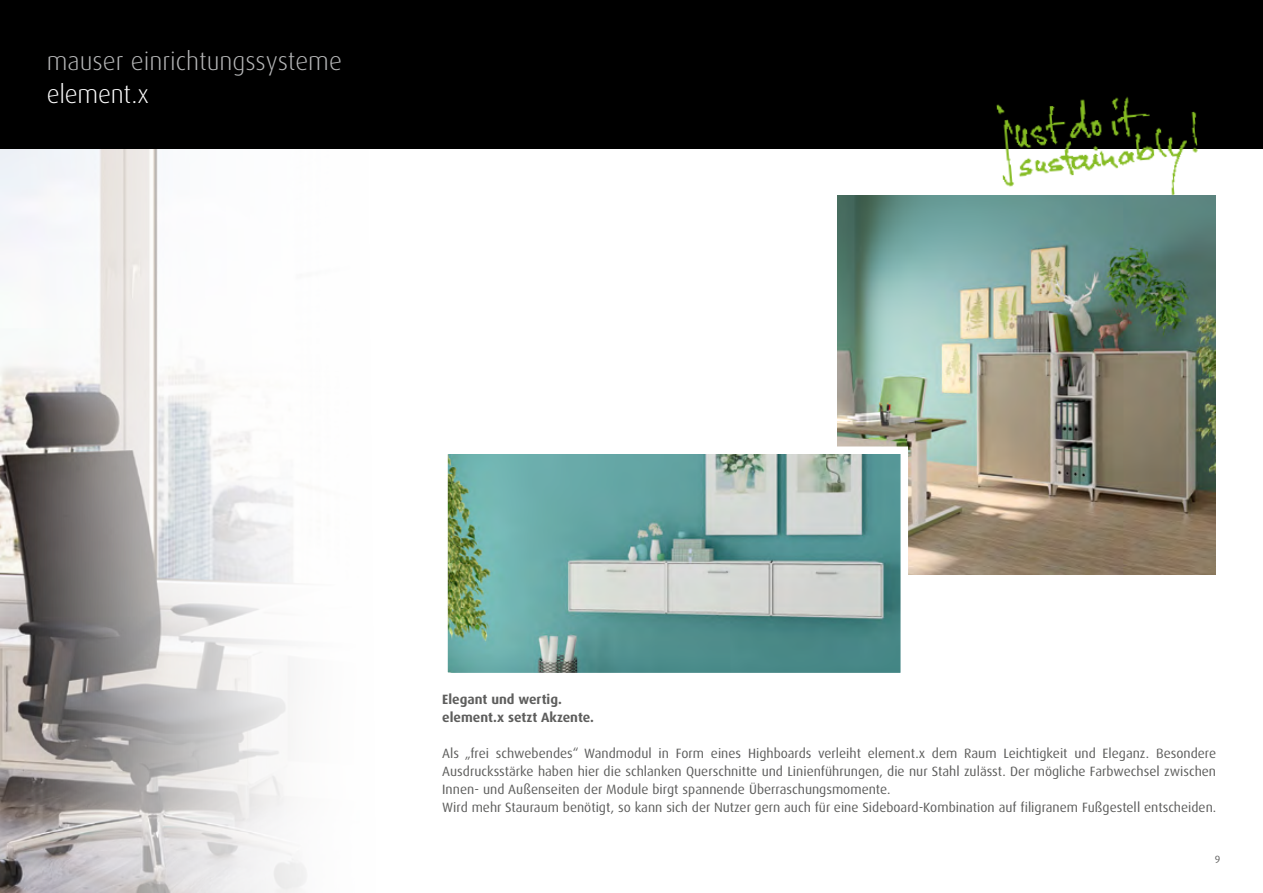
<style>
.page{position:relative;width:1263px;height:893px;background:#fff}
.page>*{position:absolute;margin:0;border:0;box-sizing:border-box;transform-origin:0 0}
.t1{font:300 25.5px "Dax OT";color:#b6b7b8}
.t2{font:300 25.5px "Dax OT";letter-spacing:-.01em;color:#fff}
.t3{font:13.5px/18px "Dax OT";color:#5e5e5d}
.t4{font:700 13.5px/18px "Dax OT";color:#5e5e5d}
.t5{font:10.5px "Dax OT";color:#5e5e5d}
</style>
<div class="page">
<svg style="left:0;top:149px;width:307px;height:744px"></svg>
<div style="left:0;top:0;width:1263px;height:149px;background:#000"></div>
<img style="left:985px;top:96px;width:230px;height:100px">
<img style="left:837px;top:196px;width:378px;height:378px">
<img style="left:449px;top:455px;width:450px;height:216px">
<div style="left:440px;top:446px;width:468px;height:234px;border:8px solid #fff"></div>
<h1 class="t1" style="left:47px;top:45px;width:297px">mauser einrichtungssysteme</h1>
<h1 class="t2" style="left:47px;top:78px;width:104px">element.x</h1>
<p class="t4" style="left:442px;top:691px;width:153px">Elegant und wertig. element.x setzt Akzente.</p>
<p class="t3" style="left:442px;top:745px;width:775px">Als „frei schwebendes“ Wandmodul in Form eines Highboards verleiht element.x dem Raum Leichtigkeit und Eleganz. Besondere Ausdrucksstärke haben hier die schlanken Querschnitte und Linienführungen, die nur Stahl zulässt. Der mögliche Farbwechsel zwischen Innen- und Außenseiten der Module birgt spannende Überraschungsmomente.<br>Wird mehr Stauraum benötigt, so kann sich der Nutzer gern auch für eine Sideboard-Kombination auf filigranem Fußgestell entscheiden.</p>
<p class="t5" style="left:1215px;top:853px;width:7px">9</p>
</div>
